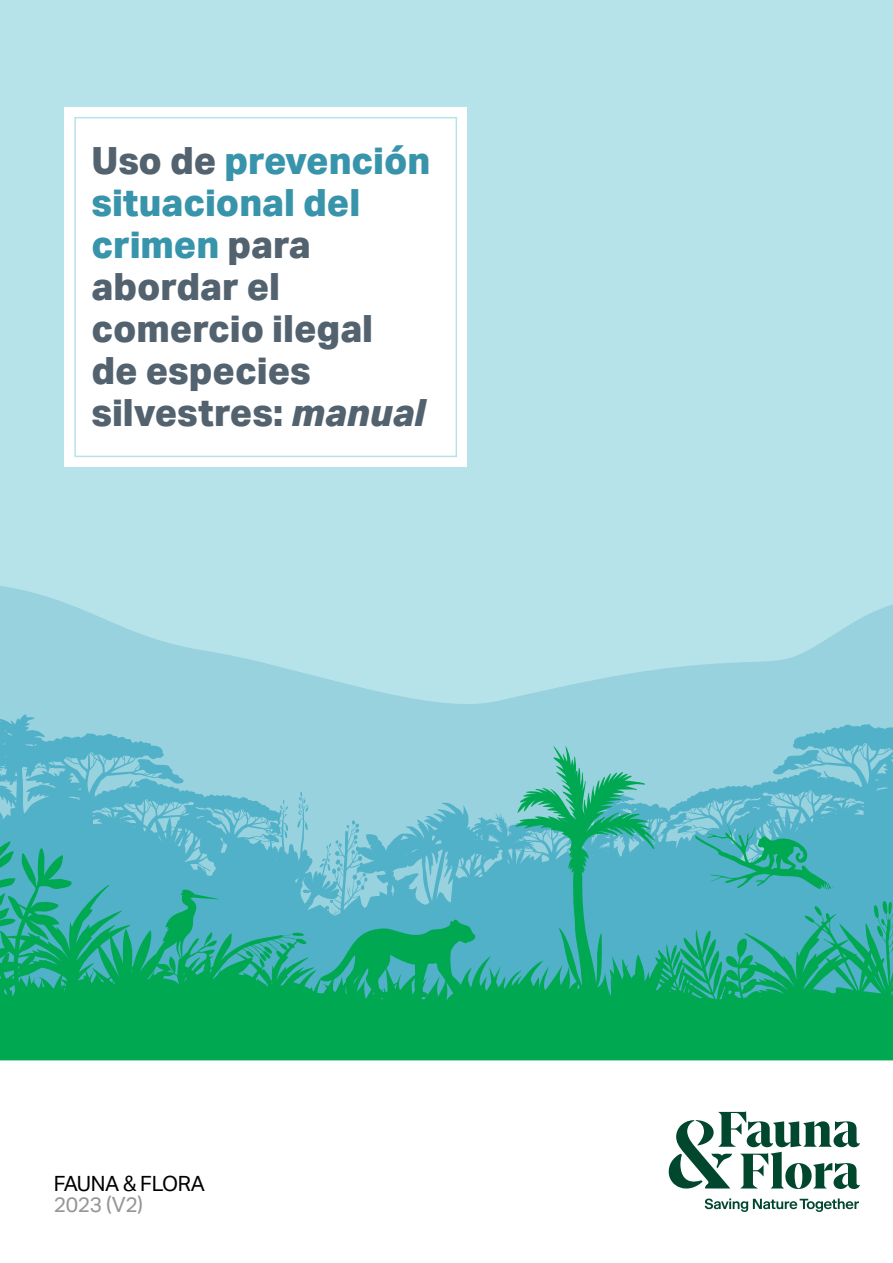
<style>
.page{position:relative;width:893px;height:1263px;background:#fff}
.page>*{position:absolute;margin:0;border:0;box-sizing:border-box;transform-origin:0 0}
.t1{font:800 37.5px/42px "Aktiv Grotesk";color:#53626f}
.t2{font:21px "Aktiv Grotesk";letter-spacing:-.02em;color:#000}
.t3{font:21px "Aktiv Grotesk";letter-spacing:-.02em;color:#939598}
.s1{color:#3894aa}
.s2{font-style:italic}
</style>
<div class="page">
<div style="left:0;top:0;width:893px;height:1016px;background:#b6e2e9"></div>
<svg style="left:0;top:586px;width:893px;height:105px"></svg>
<svg style="left:0;top:691px;width:893px;height:145px;fill:#98d2de"></svg>
<svg style="left:300px;top:825px;width:6px;height:5px"></svg>
<svg style="left:281px;top:828px;width:3px;height:8px"></svg>
<svg style="left:511px;top:742px;width:145px;height:94px"></svg>
<svg style="left:695px;top:821px;width:139px;height:15px"></svg>
<svg style="left:0;top:836px;width:893px;height:224px;fill:#4bb0c1"></svg>
<div style="left:65px;top:107px;width:402px;height:360px;background:#fff"></div>
<div style="left:74px;top:117px;width:383px;height:340px;border:2px solid #b6e2e9"></div>
<svg style="left:668px;top:1111px;width:192px;height:101px"></svg>
<p class="t1" style="left:91px;top:140px;width:340px">Uso de <span class="s1">prevención situacional del crimen</span> para abordar el comercio ilegal<br>de especies silvestres: <span class="s2">manual</span></p>
<p class="t2" style="left:54px;top:1171px;width:153px">FAUNA &amp; FLORA</p>
<p class="t3" style="left:54px;top:1192px;width:91px">2023 (V2)</p>
</div>
